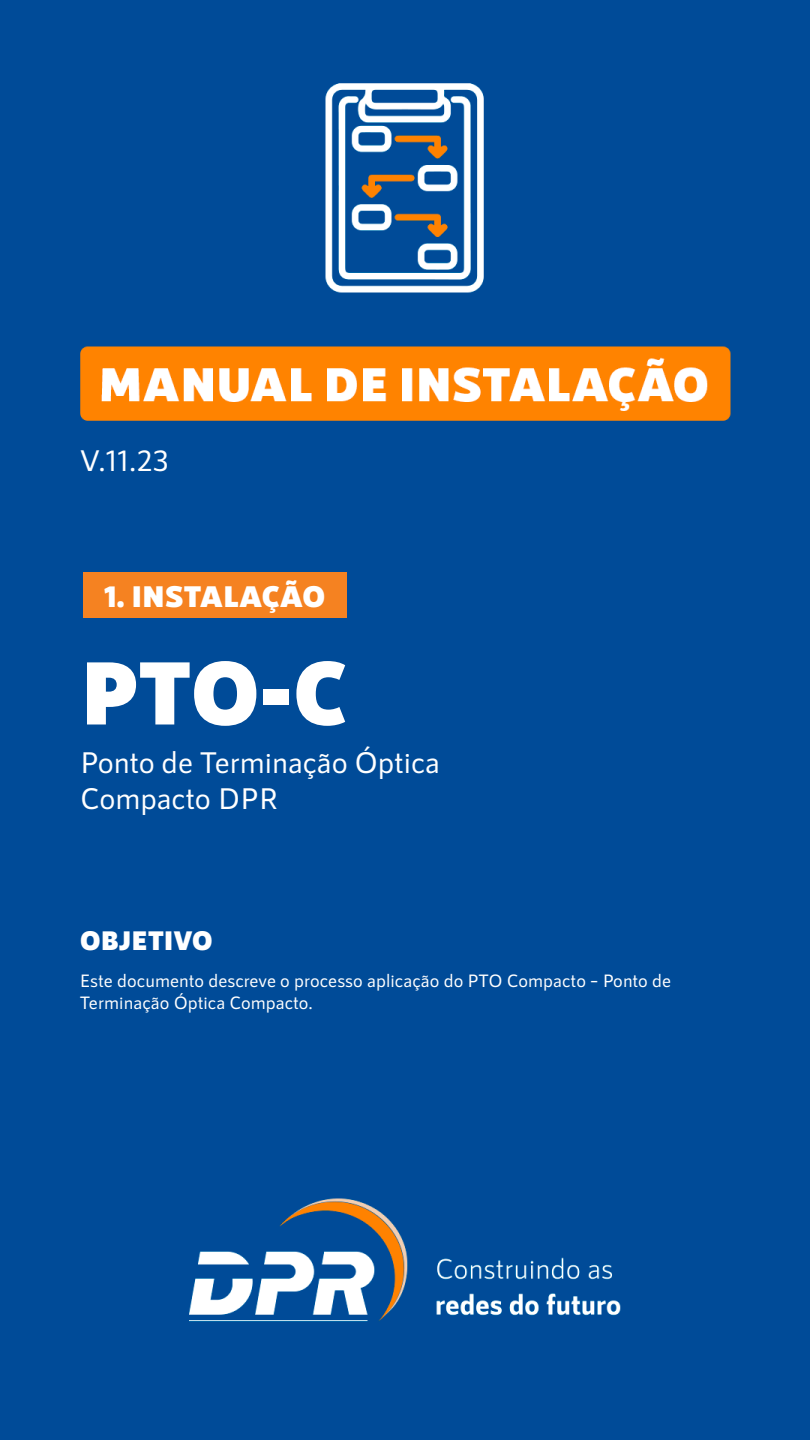
<style>
.page{position:relative;width:810px;height:1440px;background:#004b98}
.page>*{position:absolute;margin:0;border:0;box-sizing:border-box;transform-origin:0 0}
.t1{font:900 90px "RNS Sanz";color:#fff}
.t2{font:500 30px/36px "RNS Sanz";color:#fff}
.t3{font:900 30px "RNS Sanz";color:#fff}
.t4{font:900 27px "RNS Sanz";color:#fff}
.t5{font:500 18px/21.6px "RNS Sanz";letter-spacing:.005em;color:#fff}
</style>
<div class="page">
<div style="left:83px;top:572px;width:263px;height:46px;background:#f58221"></div>
<h2 class="t2" style="left:80px;top:442px;width:90px">V.11.23</h2>
<h2 class="t3" style="left:104px;top:579px;width:223px">1. INSTALAÇÃO</h2>
<h1 class="t1" style="left:80px;top:639px;width:269px">PTO-C</h1>
<h2 class="t2" style="left:80px;top:744px;width:361px">Ponto de Terminação Óptica<br>Compacto DPR</h2>
<h3 class="t4" style="left:80px;top:925px;width:135px">OBJETIVO</h3>
<p class="t5" style="left:80px;top:970px;width:593px">Este documento descreve o processo aplicação do PTO Compacto – Ponto de<br>Terminação Óptica Compacto.</p>
</div>
